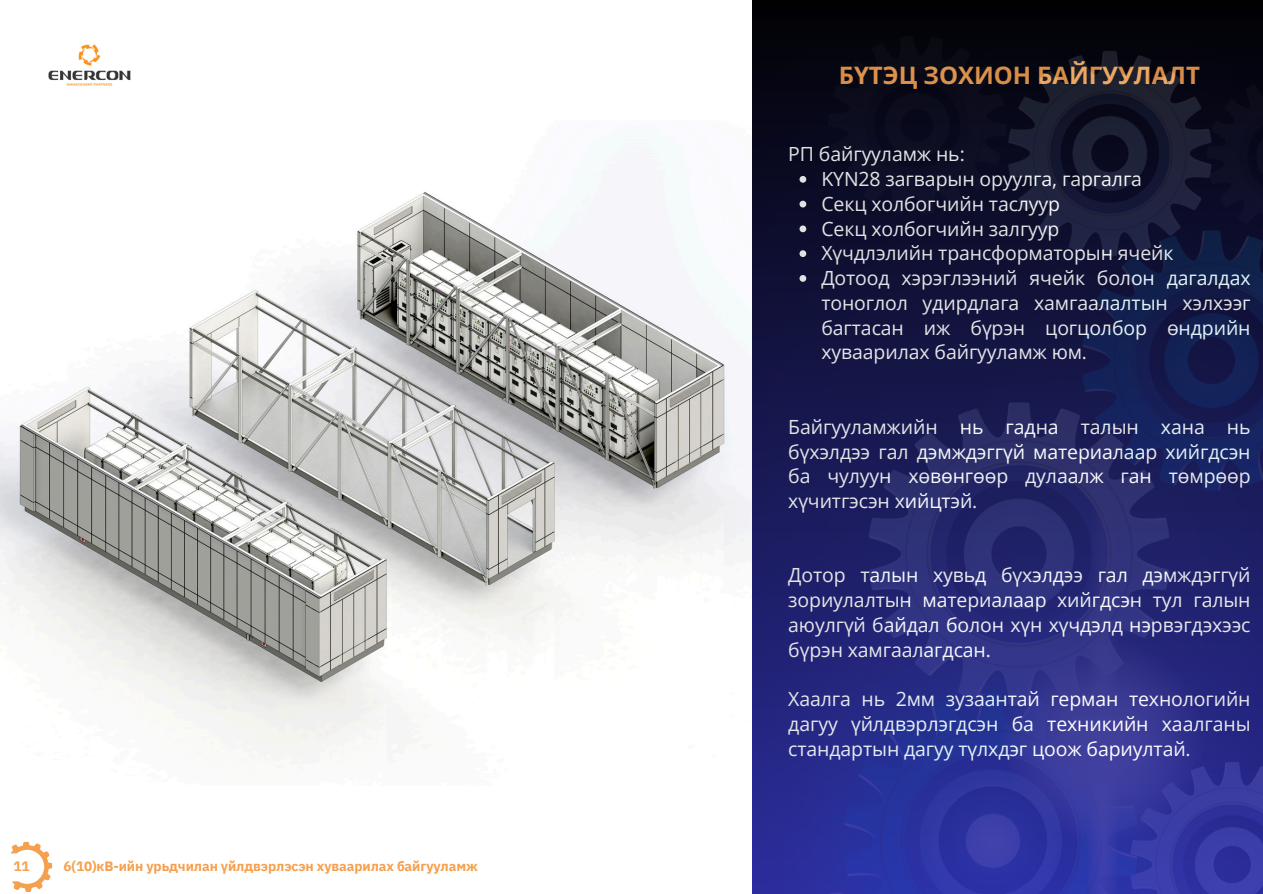
<style>
.page{position:relative;width:1263px;height:894px;background:#fff}
.page>*{position:absolute;margin:0;border:0;box-sizing:border-box;transform-origin:0 0}
.t1{font:700 24px "Open Sans";color:#f5a04f}
.t2{font:19.5px/24.8px "Open Sans";letter-spacing:-.005em;color:#fff;text-align:justify}
.t3{font:700 13.5px "IBM Plex Sans";letter-spacing:-.005em;color:#f5a04f}
</style>
<div class="page">
<img style="left:0;top:120px;width:753px;height:665px">
<div style="left:753px;top:0;width:510px;height:893px;background:#020206"></div>
<img style="left:753px;top:36px;width:510px;height:857px">
<svg style="left:11px;top:841px;width:42px;height:51px"></svg>
<img style="left:48px;top:44px;width:83px;height:42px">
<h2 class="t3" style="left:13px;top:856px;width:18px">11</h2>
<h2 class="t3" style="left:64px;top:856px;width:416px">6(10)кВ-ийн урьдчилан үйлдвэрлэсэн хуваарилах байгууламж</h2>
<h2 class="t1" style="left:839px;top:58px;width:363px">БҮТЭЦ ЗОХИОН БАЙГУУЛАЛТ</h2>
<p class="t2" style="left:788px;top:141px;width:178px">РП байгууламж нь:</p>
<h1 class="t2" style="left:821px;top:166px;width:322px">KYN28 загварын оруулга, гаргалга</h1>
<h2 class="t2" style="left:821px;top:191px;width:240px">Секц холбогчийн таслуур</h2>
<p class="t2" style="left:821px;top:215px;width:240px">Секц холбогчийн залгуур</p>
<p class="t2" style="left:821px;top:240px;width:354px">Хүчдлэлийн трансформаторын ячейк</p>
<p class="t2" style="left:821px;top:265px;width:431px">Дотоод хэрэглээний ячейк болон дагалдах тоноглол удирдлага хамгаалалтын хэлхээг багтасан иж бүрэн цогцолбор өндрийн хуваарилах байгууламж юм.</p>
<p class="t2" style="left:788px;top:413px;width:464px">Байгууламжийн нь гадна талын хана нь бүхэлдээ гал дэмждэггүй материалаар хийгдсэн ба чулуун хөвөнгөөр дулаалж ган төмрөөр хүчитгэсэн хийцтэй.</p>
<p class="t2" style="left:788px;top:562px;width:464px">Дотор талын хувьд бүхэлдээ гал дэмждэггүй зориулалтын материалаар хийгдсэн тул галын аюулгүй байдал болон хүн хүчдэлд нэрвэгдэхээс бүрэн хамгаалагдсан.</p>
<h2 class="t2" style="left:788px;top:686px;width:464px">Хаалга нь 2мм зузаантай герман технологийн дагуу үйлдвэрлэгдсэн ба техникийн хаалганы стандартын дагуу түлхдэг цоож бариултай.</h2>
</div>
